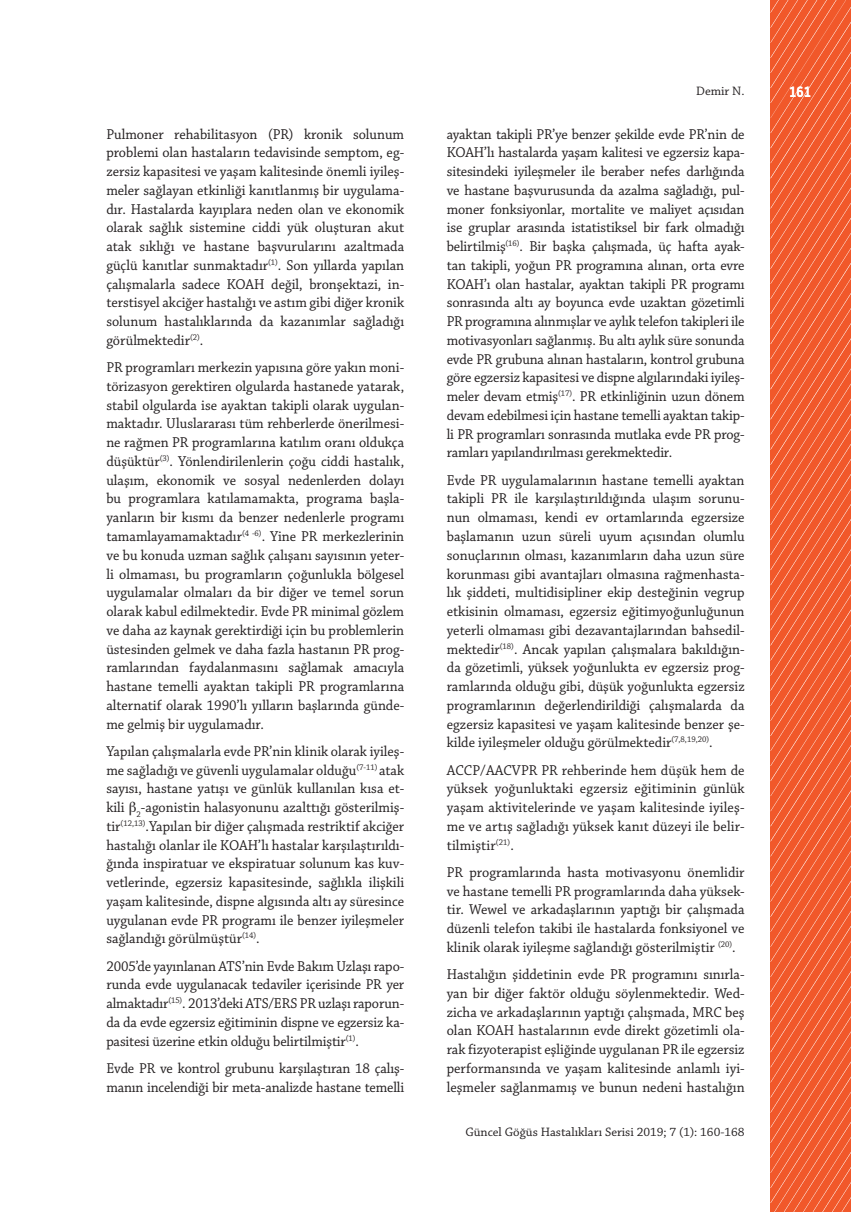
<style>
.page{position:relative;width:851px;height:1212px;background:#fff}
.page>*{position:absolute;margin:0;border:0;box-sizing:border-box;transform-origin:0 0}
.t1{font:15px/18.8px "Chaparral Pro";color:#231f20;text-align:justify;scale:.95 1}
.t2{font:700 15px "Alwyn OT";color:#fff;scale:.85 1}
.t3{font:12.9px "Chaparral Pro";color:#231f20}
</style>
<div class="page">
<svg style="left:770px;top:0;width:80px;height:1212px;background:#f16135"></svg>
<p class="t1" style="left:106px;top:125px;width:315px">Pulmoner rehabilitasyon (PR) kronik solunum problemi olan hastaların tedavisinde semptom, eg&shy;zersiz kapasitesi ve yaşam kalitesinde önemli iyileş&shy;meler sağlayan etkinliği kanıtlanmış bir uygulama&shy;dır. Hastalarda kayıplara neden olan ve ekonomik olarak sağlık sistemine ciddi yük oluşturan akut atak sıklığı ve hastane başvurularını azaltmada güçlü kanıtlar sunmaktadır<sup>(1)</sup>. Son yıllarda yapılan çalışmalarla sadece KOAH değil, bronşektazi, in&shy;terstisyel akciğer hastalığı ve astım gibi diğer kronik solunum hastalıklarında da kazanımlar sağladığı görülmektedir<sup>(2)</sup>.</p>
<p class="t1" style="left:106px;top:359px;width:315px">PR programları merkezin yapısına göre yakın moni&shy;törizasyon gerektiren olgularda hastanede yatarak, stabil olgularda ise ayaktan takipli olarak uygulan&shy;maktadır. Uluslararası tüm rehberlerde önerilmesi&shy;ne rağmen PR programlarına katılım oranı oldukça düşüktür<sup>(3)</sup>. Yönlendirilenlerin çoğu ciddi hastalık, ulaşım, ekonomik ve sosyal nedenlerden dolayı bu programlara katılamamakta, programa başla&shy;yanların bir kısmı da benzer nedenlerle programı tamamlayamamaktadır<sup>(4</sup> <sup>-6)</sup>. Yine PR merkezlerinin ve bu konuda uzman sağlık çalışanı sayısının yeter&shy;li olmaması, bu programların çoğunlukla bölgesel uygulamalar olmaları da bir diğer ve temel sorun olarak kabul edilmektedir. Evde PR minimal gözlem ve daha az kaynak gerektirdiği için bu problemlerin üstesinden gelmek ve daha fazla hastanın PR prog&shy;ramlarından faydalanmasını sağlamak amacıyla hastane temelli ayaktan takipli PR programlarına alternatif olarak 1990’lı yılların başlarında günde&shy;me gelmiş bir uygulamadır.</p>
<p class="t1" style="left:106px;top:742px;width:315px">Yapılan çalışmalarla evde PR’nin klinik olarak iyileş&shy;me sağladığı ve güvenli uygulamalar olduğu<sup>(7-11)</sup> atak sayısı, hastane yatışı ve günlük kullanılan kısa et&shy;kili <sub>2</sub>-agonistin halasyonunu azalttığı gösterilmiş&shy;tir<sup>(12,13)</sup>.Yapılan bir diğer çalışmada restriktif akciğer hastalığı olanlar ile KOAH’lı hastalar karşılaştırıldı&shy;ğında inspiratuar ve ekspiratuar solunum kas kuv&shy;vetlerinde, egzersiz kapasitesinde, sağlıkla ilişkili yaşam kalitesinde, dispne algısında altı ay süresince uygulanan evde PR programı ile benzer iyileşmeler sağlandığı görülmüştür<sup>(14)</sup>.</p>
<p class="t1" style="left:106px;top:957px;width:315px">2005’de yayınlanan ATS’nin Evde Bakım Uzlaşı rapo&shy;runda evde uygulanacak tedaviler içerisinde PR yer almaktadır<sup>(15)</sup>. 2013’deki ATS/ERS PR uzlaşı raporun&shy;da da evde egzersiz eğitiminin dispne ve egzersiz ka&shy;pasitesi üzerine etkin olduğu belirtilmiştir<sup>(1)</sup>.</p>
<p class="t1" style="left:106px;top:1059px;width:315px">Evde PR ve kontrol grubunu karşılaştıran 18 çalış&shy;manın incelendiği bir meta-analizde hastane temelli</p>
<p class="t3" style="left:696px;top:83px;width:50px">Demir N.</p>
<p class="t2" style="left:788px;top:82px;width:28px">161</p>
<p class="t1" style="left:446px;top:125px;width:315px">ayaktan takipli PR’ye benzer şekilde evde PR’nin de KOAH’lı hastalarda yaşam kalitesi ve egzersiz kapa&shy;sitesindeki iyileşmeler ile beraber nefes darlığında ve hastane başvurusunda da azalma sağladığı, pul&shy;moner fonksiyonlar, mortalite ve maliyet açısıdan ise gruplar arasında istatistiksel bir fark olmadığı belirtilmiş<sup>(16)</sup>. Bir başka çalışmada, üç hafta ayak&shy;tan takipli, yoğun PR programına alınan, orta evre KOAH’ı olan hastalar, ayaktan takipli PR programı sonrasında altı ay boyunca evde uzaktan gözetimli PR programına alınmışlar ve aylık telefon takipleri ile motivasyonları sağlanmış. Bu altı aylık süre sonunda evde PR grubuna alınan hastaların, kontrol grubuna göre egzersiz kapasitesi ve dispne algılarındaki iyileş&shy;meler devam etmiş<sup>(17)</sup>. PR etkinliğinin uzun dönem devam edebilmesi için hastane temelli ayaktan takip&shy;li PR programları sonrasında mutlaka evde PR prog&shy;ramları yapılandırılması gerekmektedir.</p>
<p class="t1" style="left:446px;top:471px;width:315px">Evde PR uygulamalarının hastane temelli ayaktan takipli PR ile karşılaştırıldığında ulaşım sorunu&shy;nun olmaması, kendi ev ortamlarında egzersize başlamanın uzun süreli uyum açısından olumlu sonuçlarının olması, kazanımların daha uzun süre korunması gibi avantajları olmasına rağmenhasta&shy;lık şiddeti, multidisipliner ekip desteğinin vegrup etkisinin olmaması, egzersiz eğitimyoğunluğunun yeterli olmaması gibi dezavantajlarından bahsedil&shy;mektedir<sup>(18)</sup>. Ancak yapılan çalışmalara bakıldığın&shy;da gözetimli, yüksek yoğunlukta ev egzersiz prog&shy;ramlarında olduğu gibi, düşük yoğunlukta egzersiz programlarının değerlendirildiği çalışmalarda da egzersiz kapasitesi ve yaşam kalitesinde benzer şe&shy;kilde iyileşmeler olduğu görülmektedir<sup>(7,8,19,20)</sup>.</p>
<p class="t1" style="left:446px;top:761px;width:315px">ACCP/AACVPR PR rehberinde hem düşük hem de yüksek yoğunluktaki egzersiz eğitiminin günlük yaşam aktivitelerinde ve yaşam kalitesinde iyileş&shy;me ve artış sağladığı yüksek kanıt düzeyi ile belir&shy;tilmiştir<sup>(21)</sup>.</p>
<p class="t1" style="left:446px;top:863px;width:315px">PR programlarında hasta motivasyonu önemlidir ve hastane temelli PR programlarında daha yüksek&shy;tir. Wewel ve arkadaşlarının yaptığı bir çalışmada düzenli telefon takibi ile hastalarda fonksiyonel ve klinik olarak iyileşme sağlandığı gösterilmiştir <sup>(20)</sup>.</p>
<p class="t1" style="left:446px;top:965px;width:315px">Hastalığın şiddetinin evde PR programını sınırla&shy;yan bir diğer faktör olduğu söylenmektedir. Wed&shy;zicha ve arkadaşlarının yaptığı çalışmada, MRC beş olan KOAH hastalarının evde direkt gözetimli ola&shy;rak fizyoterapist eşliğinde uygulanan PR ile egzersiz performansında ve yaşam kalitesinde anlamlı iyi&shy;leşmeler sağlanmamış ve bunun nedeni hastalığın</p>
<p class="t3" style="left:465px;top:1125px;width:281px">Güncel Göğüs Hastalıkları Serisi 2019; 7 (1): 160-168</p>
</div>
